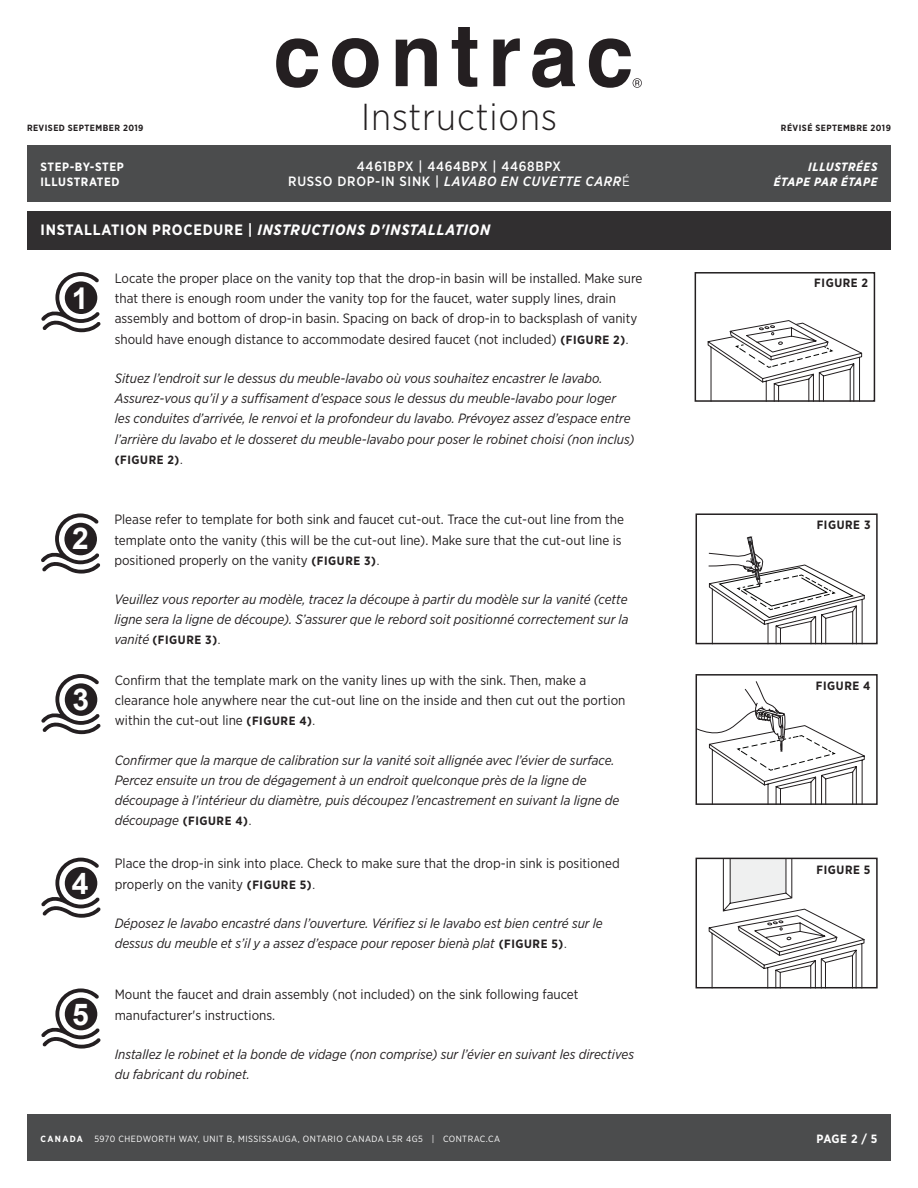
<style>
.page{position:relative;width:918px;height:1188px;background:#fff}
.page>*{position:absolute;margin:0;border:0;box-sizing:border-box;transform-origin:0 0}
.t1{font:300 37.5px "Gotham Narrow";letter-spacing:.025em;color:#231f20}
.t2{font:700 30px "Arial";color:#fff}
.body___Header{font:italic 700 15px "Gotham Narrow";letter-spacing:.05em;color:#fff}
.body___Steps__Englis{font:italic 13.5px/20.2px "Gotham Narrow";color:#231f20}
.body___Steps__Englis-2{font:13.5px/20.2px "Gotham Narrow";color:#231f20}
.t3{font:500 13.5px/15px "Gotham Narrow";letter-spacing:.05em;color:#fff;text-align:center}
.body___Steps__Englis-3{font:700 12px "Gotham Narrow";letter-spacing:.05em;color:#231f20}
.t4{font:700 12px/15px "Gotham Narrow";letter-spacing:.05em;color:#fff}
.t5{font:italic 700 12px/15px "Gotham Narrow";letter-spacing:.05em;color:#fff;text-align:right}
.t6{font:9px "Gotham Narrow";letter-spacing:.05em;color:#fff}
.t7{font:700 9px "Gotham Narrow";letter-spacing:.05em;color:#231f20}
.t8{font:700 9px "Gotham Narrow";letter-spacing:.15em;color:#fff}
.s1{font-style:italic}
.s2{font-weight:400}
.s3{font-style:normal}
.s4{font-weight:700;font-size:12px}
.s5{font-size:12px}
.s6{font-weight:400;font-style:italic;font-size:13.5px}
.s7{font-weight:700;font-style:normal;font-size:12px}
.s8{font-style:normal;font-size:12px}
</style>
<div class="page">
<svg style="left:276px;top:38px;width:42px;height:50px"></svg>
<svg style="left:332px;top:38px;width:47px;height:50px"></svg>
<svg style="left:396px;top:38px;width:41px;height:48px"></svg>
<svg style="left:452px;top:27px;width:25px;height:60px"></svg>
<svg style="left:493px;top:38px;width:27px;height:48px"></svg>
<svg style="left:532px;top:38px;width:43px;height:50px"></svg>
<svg style="left:589px;top:38px;width:53px;height:50px"></svg>
<div style="left:27px;top:145px;width:864px;height:57px;background:#4b4c4d"></div>
<div style="left:27px;top:1115px;width:864px;height:46px;background:#4b4c4d"></div>
<svg style="left:41px;top:674px;width:60px;height:60px"></svg>
<div style="left:65px;top:683px;width:32px;height:33px;background:#241f21;border-radius:50%"></div>
<svg style="left:41px;top:858px;width:60px;height:60px"></svg>
<div style="left:65px;top:867px;width:32px;height:32px;background:#241f21;border-radius:50%"></div>
<div style="left:27px;top:211px;width:864px;height:39px;background:#312f30"></div>
<svg style="left:41px;top:513px;width:59px;height:61px"></svg>
<div style="left:64px;top:523px;width:33px;height:32px;background:#241f21;border-radius:50%"></div>
<div style="left:696px;top:513px;width:182px;height:131px;border:2px solid #231f20"></div>
<svg style="left:708px;top:537px;width:157px;height:107px"></svg>
<div style="left:696px;top:674px;width:182px;height:131px;border:2px solid #231f20"></div>
<svg style="left:696px;top:681px;width:169px;height:124px"></svg>
<svg style="left:708px;top:861px;width:157px;height:124px"></svg>
<div style="left:696px;top:858px;width:182px;height:130px;border:2px solid #231f20"></div>
<svg style="left:41px;top:272px;width:60px;height:60px"></svg>
<div style="left:65px;top:281px;width:32px;height:33px;background:#241f21;border-radius:50%"></div>
<div style="left:695px;top:272px;width:180px;height:130px;border:2px solid #231f20"></div>
<svg style="left:707px;top:320px;width:156px;height:82px"></svg>
<svg style="left:41px;top:988px;width:60px;height:61px"></svg>
<div style="left:65px;top:998px;width:32px;height:32px;background:#241f21;border-radius:50%"></div>
<h1 class="t1" style="left:361px;top:94px;width:197px">Instructions</h1>
<p class="t3" style="left:288px;top:159px;width:343px">4461BPX | 4464BPX | 4468BPX<br>RUSSO DROP-IN SINK | <span class="s1">LAVABO EN CUVETTE CARR</span><span class="s2">É</span></p>
<p class="t7" style="left:27px;top:122px;width:118px">REVISED SEPTEMBER 2019</p>
<p class="t7" style="left:781px;top:122px;width:112px">RÉVISÉ SEPTEMBRE 2019</p>
<p class="t4" style="left:40px;top:159px;width:85px">STEP-BY-STEP<br>ILLUSTRATED</p>
<p class="t5" style="left:774px;top:159px;width:105px">ILLUSTRÉES<br>ÉTAPE PAR ÉTAPE</p>
<p class="body___Header" style="left:40px;top:221px;width:451px"><span class="s3">INSTALLATION PROCEDURE |</span> INSTRUCTIONS D'INSTALLATION</p>
<p class="t2" style="left:72px;top:278px;width:18px">1</p>
<p class="t2" style="left:72px;top:518px;width:18px">2</p>
<p class="t2" style="left:73px;top:679px;width:18px">3</p>
<p class="t2" style="left:72px;top:863px;width:18px">4</p>
<p class="t2" style="left:72px;top:995px;width:18px">5</p>
<p class="body___Steps__Englis-2" style="left:115px;top:268px;width:529px">Locate the proper place on the vanity top that the drop-in basin will be installed. Make sure that there is enough room under the vanity top for the faucet, water supply lines, drain assembly and bottom of drop-in basin. Spacing on back of drop-in to backsplash of vanity should have enough distance to accommodate desired faucet (not included) <span class="s4">(FIGURE 2)</span><span class="s5">.</span></p>
<p class="body___Steps__Englis" style="left:115px;top:368px;width:521px">Situez l’endroit sur le dessus du meuble-lavabo où vous souhaitez encastrer le lavabo.<br>Assurez-vous qu’il y a suffisament d’espace sous le dessus du meuble-lavabo pour loger les conduites d’arrivée, le renvoi et la profondeur du lavabo. Prévoyez assez d’espace entre l’arrière du lavabo et le dosseret du meuble-lavabo pour poser le robinet choisi (non inclus)</p>
<p class="body___Steps__Englis-3" style="left:115px;top:452px;width:70px">(FIGURE 2)<span class="s2">.</span></p>
<p class="body___Steps__Englis-2" style="left:114px;top:509px;width:511px">Please refer to template for both sink and faucet cut-out. Trace the cut-out line from the template onto the vanity (this will be the cut-out line). Make sure that the cut-out line is positioned properly on the vanity <span class="s4">(FIGURE 3)</span><span class="s5">.</span></p>
<p class="body___Steps__Englis" style="left:114px;top:589px;width:516px">Veuillez vous reporter au modèle, tracez la découpe à partir du modèle sur la vanité (cette ligne sera la ligne de découpe). S’assurer que le rebord soit positionné correctement sur la</p>
<p class="body___Steps__Englis-3" style="left:114px;top:633px;width:108px"><span class="s6">vanité</span> (FIGURE 3)<span class="s2">.</span></p>
<p class="body___Steps__Englis-2" style="left:115px;top:670px;width:512px">Confirm that the template mark on the vanity lines up with the sink. Then, make a clearance hole anywhere near the cut-out line on the inside and then cut out the portion within the cut-out line <span class="s4">(FIGURE 4)</span><span class="s5">.</span></p>
<p class="body___Steps__Englis" style="left:115px;top:749px;width:506px">Confirmer que la marque de calibration sur la vanité soit allignée avec l’évier de surface.<br>Percez ensuite un trou de dégagement à un endroit quelconque près de la ligne de découpage à l’intérieur du diamètre, puis découpez l’encastrement en suivant la ligne de découpage <span class="s7">(FIGURE 4)</span><span class="s8">.</span></p>
<p class="body___Steps__Englis-2" style="left:115px;top:853px;width:506px">Place the drop-in sink into place. Check to make sure that the drop-in sink is positioned properly on the vanity <span class="s4">(FIGURE 5)</span><span class="s5">.</span></p>
<p class="body___Steps__Englis" style="left:115px;top:913px;width:490px">Déposez le lavabo encastré dans l’ouverture. Vérifiez si le lavabo est bien centré sur le dessus du meuble et s’il y a assez d’espace pour reposer bienà plat <span class="s7">(FIGURE 5)</span><span class="s8">.</span></p>
<p class="body___Steps__Englis-2" style="left:115px;top:984px;width:465px">Mount the faucet and drain assembly (not included) on the sink following faucet manufacturer's instructions.</p>
<p class="body___Steps__Englis" style="left:115px;top:1044px;width:521px">Installez le robinet et la bonde de vidage (non comprise) sur l’évier en suivant les directives du fabricant du robinet.</p>
<p class="body___Steps__Englis-3" style="left:814px;top:275px;width:55px">FIGURE 2</p>
<p class="body___Steps__Englis-3" style="left:817px;top:517px;width:55px">FIGURE 3</p>
<p class="body___Steps__Englis-3" style="left:816px;top:678px;width:56px">FIGURE 4</p>
<p class="body___Steps__Englis-3" style="left:817px;top:862px;width:55px">FIGURE 5</p>
<p class="t8" style="left:40px;top:1133px;width:44px">CANADA</p>
<p class="t6" style="left:94px;top:1133px;width:407px">5970 CHEDWORTH WAY, UNIT B, MISSISSAUGA, ONTARIO CANADA L5R 4G5 | CONTRAC.CA</p>
<p class="t4" style="left:817px;top:1131px;width:62px">PAGE 2 / 5</p>
</div>
